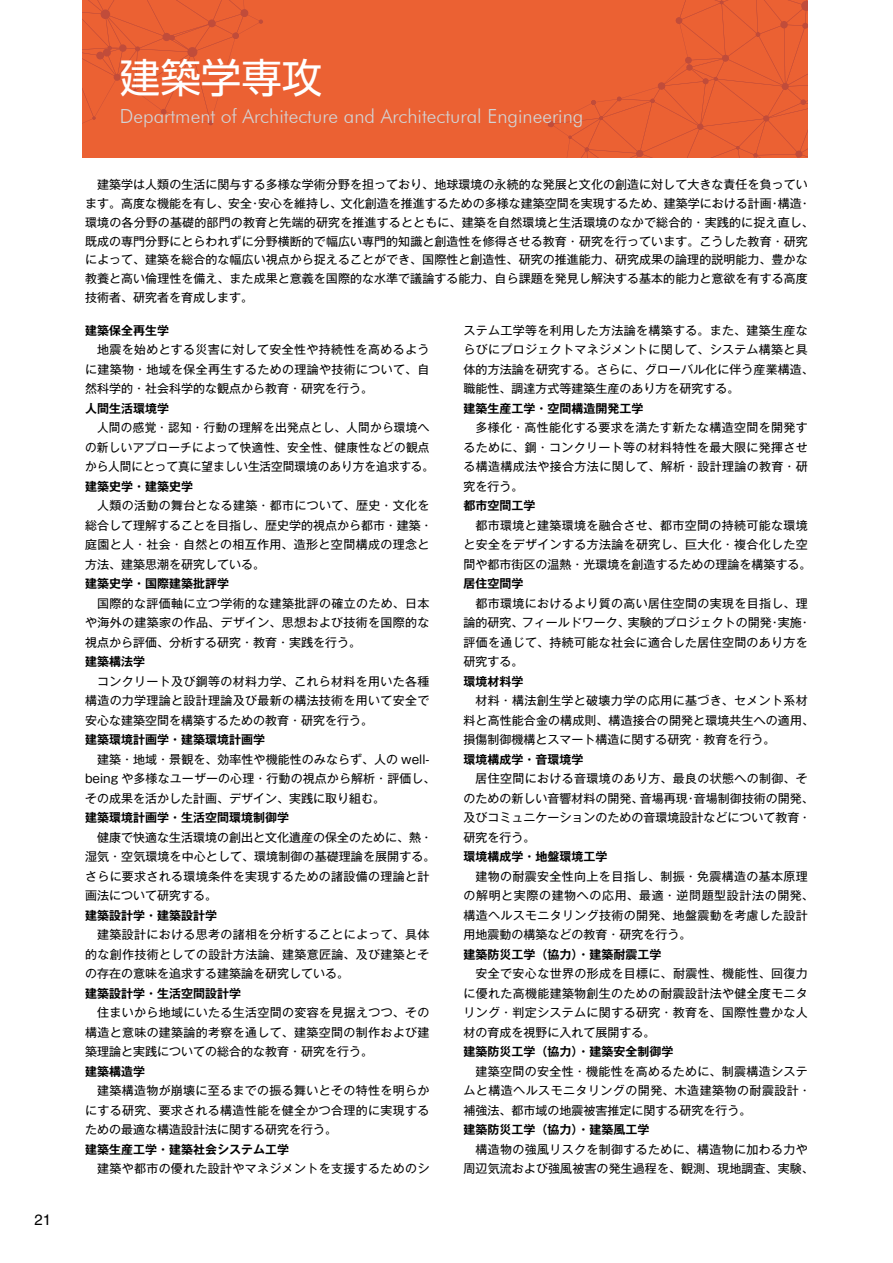
<style>
.page{position:relative;width:893px;height:1263px;background:#fff}
.page>*{position:absolute;margin:0;border:0;box-sizing:border-box;transform-origin:0 0}
.t1{font:40.5px "UD Shin Go Pro";color:#fff}
.t2{font:300 19.5px "Futura BT";color:#d3d3d4}
.t3{font:15px "Helvetica";color:#000}
.t4{font:12px/19.5px "Gothic MB101 Pr 6 N";letter-spacing:.01em;color:#000;text-align:justify}
.t5{font:12px/19.5px "Gothic MB101 Pr 6 N";letter-spacing:.03em;color:#000}
.t6{font:700 12px "Gothic MB101 Pr 6 N De";color:#000}
</style>
<div class="page">
<div style="left:83px;top:0;width:725px;height:157px;background:#eb6133"></div>
<svg style="left:548px;top:0;width:260px;height:157px"></svg>
<svg style="left:83px;top:0;width:180px;height:126px"></svg>
<p class="t3" style="left:34px;top:1211px;width:18px">21</p>
<h1 class="t1" style="left:120px;top:45px;width:204px">建築学専攻</h1>
<h2 class="t2" style="left:120px;top:104px;width:465px">Department of Architecture and Architectural Engineering</h2>
<p class="t4" style="left:85px;top:175px;width:730px;line-height:18.8px;text-align:left;text-indent:12px">建築学は人類の生活に関与する多様な学術分野を担っており、地球環境の永続的な発展と文化の創造に対して大きな責任を負っています。高度な機能を有し、安全・安心を維持し、文化創造を推進するための多様な建築空間を実現するため、建築学における計画・構造・環境の各分野の基礎的部門の教育と先端的研究を推進するとともに、建築を自然環境と生活環境のなかで総合的・実践的に捉え直し、既成の専門分野にとらわれずに分野横断的で幅広い専門的知識と創造性を修得させる教育・研究を行っています。こうした教育・研究によって、建築を総合的な幅広い視点から捉えることができ、国際性と創造性、研究の推進能力、研究成果の論理的説明能力、豊かな教養と高い倫理性を備え、また成果と意義を国際的な水準で議論する能力、自ら課題を発見し解決する基本的能力と意欲を有する高度技術者、研究者を育成します。</p>
<p class="t6" style="left:85px;top:320px;width:85px">建築保全再生学</p>
<p class="t4" style="left:85px;top:339px;width:346px;text-indent:12px">地震を始めとする災害に対して安全性や持続性を高めるように建築物・地域を保全再生するための理論や技術について、自然科学的・社会科学的な観点から教育・研究を行う。</p>
<p class="t6" style="left:85px;top:398px;width:85px">人間生活環境学</p>
<p class="t4" style="left:85px;top:417px;width:351px;text-align:center">人間の感覚・認知・行動の理解を出発点とし、人間から環境へ<br>の新しいアプローチによって快適性、安全性、健康性などの観点から人間にとって真に望ましい生活空間環境のあり方を追求する。</p>
<p class="t6" style="left:85px;top:476px;width:109px">建築史学・建築史学</p>
<p class="t5" style="left:85px;top:495px;width:349px;text-indent:12px">人類の活動の舞台となる建築・都市について、歴史・文化を総合して理解することを目指し、歴史学的視点から都市・建築・庭園と人・社会・自然との相互作用、造形と空間構成の理念と方法、建築思潮を研究している。</p>
<p class="t6" style="left:85px;top:574px;width:145px">建築史学・国際建築批評学</p>
<p class="t4" style="left:85px;top:593px;width:346px;text-indent:12px">国際的な評価軸に立つ学術的な建築批評の確立のため、日本や海外の建築家の作品、デザイン、思想および技術を国際的な視点から評価、分析する研究・教育・実践を行う。</p>
<p class="t6" style="left:85px;top:652px;width:61px">建築構法学</p>
<p class="t4" style="left:85px;top:671px;width:346px;text-indent:12px">コンクリート及び鋼等の材料力学、これら材料を用いた各種構造の力学理論と設計理論及び最新の構法技術を用いて安全で安心な建築空間を構築するための教育・研究を行う。</p>
<p class="t6" style="left:85px;top:730px;width:181px">建築環境計画学・建築環境計画学</p>
<p class="t4" style="left:85px;top:749px;width:352px;text-align:left;text-indent:12px">建築・地域・景観を、効率性や機能性のみならず、人の well&shy;being や多様なユーザーの心理・行動の視点から解析・評価し、その成果を活かした計画、デザイン、実践に取り組む。</p>
<p class="t6" style="left:85px;top:808px;width:205px">建築環境計画学・生活空間環境制御学</p>
<p class="t4" style="left:85px;top:827px;width:352px;text-align:left;text-indent:12px">健康で快適な生活環境の創出と文化遺産の保全のために、熱・湿気・空気環境を中心として、環境制御の基礎理論を展開する。さらに要求される環境条件を実現するための諸設備の理論と計画法について研究する。</p>
<p class="t6" style="left:85px;top:905px;width:133px">建築設計学・建築設計学</p>
<p class="t4" style="left:85px;top:924px;width:346px;text-indent:12px">建築設計における思考の諸相を分析することによって、具体的な創作技術としての設計方法論、建築意匠論、及び建築とその存在の意味を追求する建築論を研究している。</p>
<p class="t6" style="left:85px;top:983px;width:157px">建築設計学・生活空間設計学</p>
<p class="t4" style="left:85px;top:1002px;width:346px;text-indent:12px">住まいから地域にいたる生活空間の変容を見据えつつ、その構造と意味の建築論的考察を通して、建築空間の制作および建築理論と実践についての総合的な教育・研究を行う。</p>
<p class="t6" style="left:85px;top:1061px;width:61px">建築構造学</p>
<p class="t4" style="left:85px;top:1080px;width:346px;text-indent:12px">建築構造物が崩壊に至るまでの振る舞いとその特性を明らかにする研究、要求される構造性能を健全かつ合理的に実現するための最適な構造設計法に関する研究を行う。</p>
<p class="t6" style="left:85px;top:1139px;width:205px">建築生産工学・建築社会システム工学</p>
<p class="t4" style="left:97px;top:1158px;width:334px">建築や都市の優れた設計やマネジメントを支援するためのシ</p>
<p class="t4" style="left:463px;top:320px;width:352px;text-align:left">ステム工学等を利用した方法論を構築する。また、建築生産ならびにプロジェクトマネジメントに関して、システム構築と具体的方法論を研究する。さらに、グローバル化に伴う産業構造、職能性、調達方式等建築生産のあり方を研究する。</p>
<p class="t6" style="left:463px;top:398px;width:181px">建築生産工学・空間構造開発工学</p>
<p class="t4" style="left:463px;top:417px;width:346px;text-indent:12px">多様化・高性能化する要求を満たす新たな構造空間を開発するために、鋼・コンクリート等の材料特性を最大限に発揮させる構造構成法や接合方法に関して、解析・設計理論の教育・研究を行う。</p>
<p class="t6" style="left:463px;top:496px;width:73px">都市空間工学</p>
<p class="t5" style="left:463px;top:515px;width:349px;text-indent:12px">都市環境と建築環境を融合させ、都市空間の持続可能な環境と安全をデザインする方法論を研究し、巨大化・複合化した空間や都市街区の温熱・光環境を創造するための理論を構築する。</p>
<p class="t6" style="left:463px;top:574px;width:61px">居住空間学</p>
<p class="t4" style="left:463px;top:593px;width:349px;text-align:left;text-indent:12px">都市環境におけるより質の高い居住空間の実現を目指し、理論的研究、フィールドワーク、実験的プロジェクトの開発・実施・評価を通じて、持続可能な社会に適合した居住空間のあり方を研究する。</p>
<p class="t6" style="left:463px;top:671px;width:61px">環境材料学</p>
<p class="t4" style="left:463px;top:690px;width:352px;text-align:left;text-indent:12px">材料・構法創生学と破壊力学の応用に基づき、セメント系材料と高性能合金の構成則、構造接合の開発と環境共生への適用、損傷制御機構とスマート構造に関する研究・教育を行う。</p>
<p class="t6" style="left:463px;top:749px;width:121px">環境構成学・音環境学</p>
<p class="t4" style="left:463px;top:768px;width:352px;text-align:left;text-indent:12px">居住空間における音環境のあり方、最良の状態への制御、そのための新しい音響材料の開発、音場再現・音場制御技術の開発、及びコミュニケーションのための音環境設計などについて教育・研究を行う。</p>
<p class="t6" style="left:463px;top:847px;width:145px">環境構成学・地盤環境工学</p>
<p class="t5" style="left:463px;top:866px;width:352px;text-indent:12px">建物の耐震安全性向上を目指し、制振・免震構造の基本原理の解明と実際の建物への応用、最適・逆問題型設計法の開発、構造ヘルスモニタリング技術の開発、地盤震動を考慮した設計用地震動の構築などの教育・研究を行う。</p>
<p class="t6" style="left:463px;top:944px;width:199px">建築防災工学（協力）・建築耐震工学</p>
<p class="t4" style="left:463px;top:963px;width:346px;text-indent:12px">安全で安心な世界の形成を目標に、耐震性、機能性、回復力に優れた高機能建築物創生のための耐震設計法や健全度モニタリング・判定システムに関する研究・教育を、国際性豊かな人材の育成を視野に入れて展開する。</p>
<p class="t6" style="left:463px;top:1042px;width:211px">建築防災工学（協力）・建築安全制御学</p>
<p class="t5" style="left:463px;top:1061px;width:349px;text-indent:12px">建築空間の安全性・機能性を高めるために、制震構造システムと構造ヘルスモニタリングの開発、木造建築物の耐震設計・補強法、都市域の地震被害推定に関する研究を行う。</p>
<p class="t6" style="left:463px;top:1120px;width:187px">建築防災工学（協力）・建築風工学</p>
<p class="t5" style="left:463px;top:1139px;width:352px;text-align:center">構造物の強風リスクを制御するために、構造物に加わる力や<br>周辺気流および強風被害の発生過程を、観測、現地調査、実験、</p>
</div>
